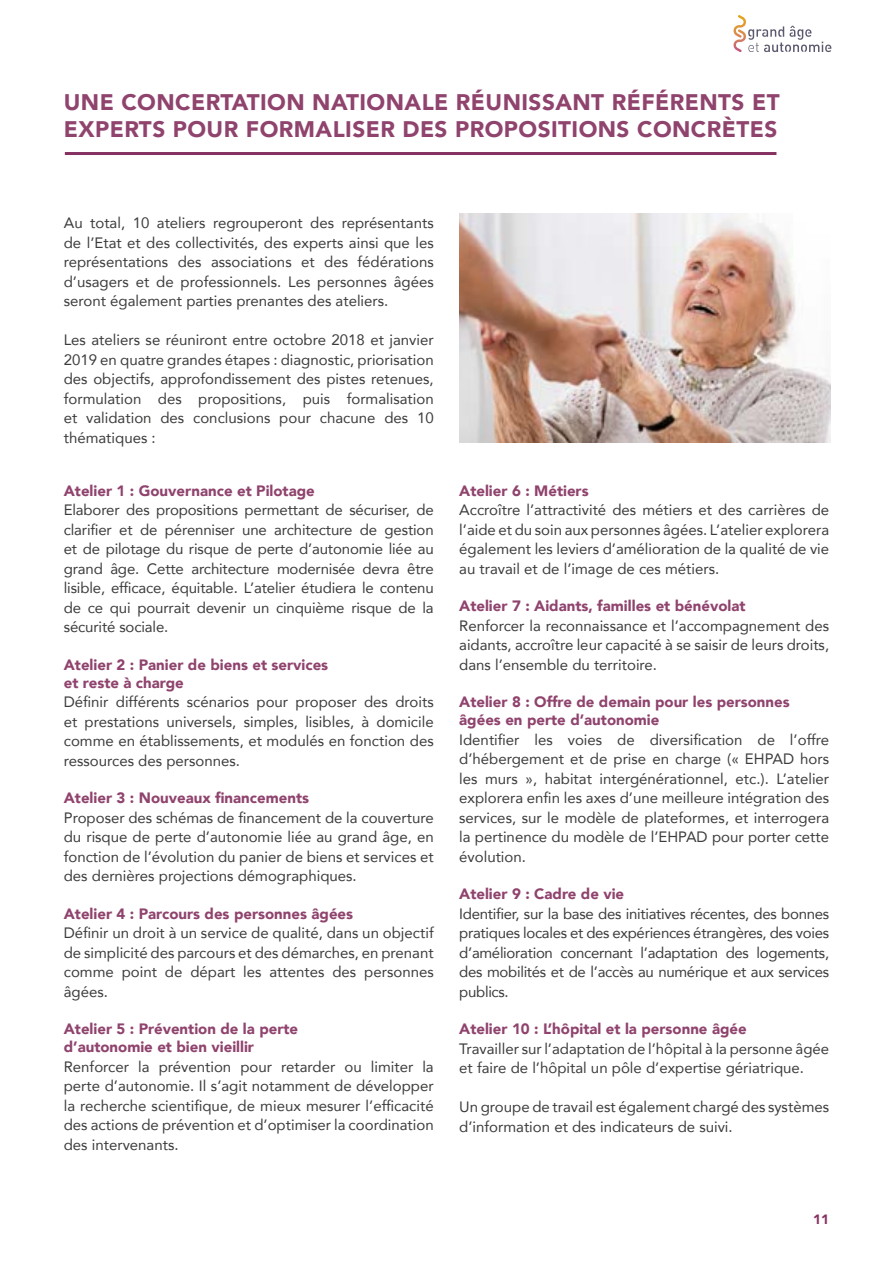
<style>
.page{position:relative;width:893px;height:1263px;background:#fff}
.page>*{position:absolute;margin:0;border:0;box-sizing:border-box;transform-origin:0 0}
.t1{font:900 22.5px/27px "Avenir";letter-spacing:.02em;color:#8f436d}
.t2{font:15px/19.5px "Avenir";color:#3c3c3b;text-align:justify}
.t3{font:900 15px/18px "Avenir";color:#8f436d}
.t4{font:900 13.5px "Avenir";color:#853161}
</style>
<div class="page">
<svg style="left:733px;top:15px;width:98px;height:37px"></svg>
<img style="left:459px;top:213px;width:371px;height:230px">
<hr style="left:65px;top:152px;width:711px;height:3px;background:#853161">
<h1 class="t1" style="left:64px;top:88px;width:717px">UNE CONCERTATION NATIONALE RÉUNISSANT RÉFÉRENTS ET<br>EXPERTS POUR FORMALISER DES PROPOSITIONS CONCRÈTES</h1>
<p class="t2" style="left:64px;top:213px;width:371px">Au total, 10 ateliers regrouperont des représentants de l’Etat et des collectivités, des experts ainsi que les représentations des associations et des fédérations d’usagers et de professionnels. Les personnes âgées seront également parties prenantes des ateliers.</p>
<p class="t2" style="left:64px;top:330px;width:371px">Les ateliers se réuniront entre octobre 2018 et janvier 2019 en quatre grandes étapes : diagnostic, priorisation des objectifs, approfondissement des pistes retenues, formulation des propositions, puis formalisation et validation des conclusions pour chacune des 10 thématiques :</p>
<p class="t3" style="left:64px;top:481px;width:253px">Atelier 1 : Gouvernance et Pilotage</p>
<p class="t2" style="left:64px;top:500px;width:371px">Elaborer des propositions permettant de sécuriser, de clarifier et de pérenniser une architecture de gestion et de pilotage du risque de perte d’autonomie liée au grand âge. Cette architecture modernisée devra être lisible, efficace, équitable. L’atelier étudiera le contenu de ce qui pourrait devenir un cinquième risque de la sécurité sociale.</p>
<p class="t3" style="left:64px;top:655px;width:266px">Atelier 2 : Panier de biens et services et reste à charge</p>
<p class="t2" style="left:64px;top:692px;width:371px">Définir différents scénarios pour proposer des droits et prestations universels, simples, lisibles, à domicile comme en établissements, et modulés en fonction des ressources des personnes.</p>
<p class="t3" style="left:64px;top:789px;width:247px">Atelier 3 : Nouveaux financements</p>
<p class="t2" style="left:64px;top:807px;width:371px">Proposer des schémas de financement de la couverture du risque de perte d’autonomie liée au grand âge, en fonction de l’évolution du panier de biens et services et des dernières projections démographiques.</p>
<p class="t3" style="left:64px;top:904px;width:291px">Atelier 4 : Parcours des personnes âgées</p>
<p class="t2" style="left:64px;top:923px;width:371px">Définir un droit à un service de qualité, dans un objectif de simplicité des parcours et des démarches, en prenant comme point de départ les attentes des personnes âgées.</p>
<p class="t3" style="left:64px;top:1020px;width:236px">Atelier 5 : Prévention de la perte d’autonomie et bien vieillir</p>
<p class="t2" style="left:64px;top:1056px;width:371px">Renforcer la prévention pour retarder ou limiter la perte d’autonomie. Il s’agit notamment de développer la recherche scientifique, de mieux mesurer l’efficacité des actions de prévention et d’optimiser la coordination des intervenants.</p>
<p class="t3" style="left:459px;top:481px;width:131px">Atelier 6 : Métiers</p>
<p class="t2" style="left:459px;top:500px;width:371px">Accroître l’attractivité des métiers et des carrières de l’aide et du soin aux personnes âgées. L’atelier explorera également les leviers d’amélioration de la qualité de vie au travail et de l’image de ces métiers.</p>
<p class="t3" style="left:459px;top:597px;width:288px">Atelier 7 : Aidants, familles et bénévolat</p>
<p class="t2" style="left:459px;top:615px;width:371px">Renforcer la reconnaissance et l’accompagnement des aidants, accroître leur capacité à se saisir de leurs droits, dans l’ensemble du territoire.</p>
<p class="t3" style="left:459px;top:693px;width:332px">Atelier 8 : Offre de demain pour les personnes âgées en perte d’autonomie</p>
<p class="t2" style="left:459px;top:729px;width:371px">Identifier les voies de diversification de l’offre d’hébergement et de prise en charge (« EHPAD hors les murs », habitat intergénérationnel, etc.). L’atelier explorera enfin les axes d’une meilleure intégration des services, sur le modèle de plateformes, et interrogera la pertinence du modèle de l’EHPAD pour porter cette évolution.</p>
<p class="t3" style="left:459px;top:885px;width:166px">Atelier 9 : Cadre de vie</p>
<p class="t2" style="left:459px;top:903px;width:371px">Identifier, sur la base des initiatives récentes, des bonnes pratiques locales et des expériences étrangères, des voies d’amélioration concernant l’adaptation des logements, des mobilités et de l’accès au numérique et aux services publics.</p>
<p class="t3" style="left:459px;top:1020px;width:289px">Atelier 10 : L’hôpital et la personne âgée</p>
<p class="t2" style="left:459px;top:1038px;width:371px">Travailler sur l’adaptation de l’hôpital à la personne âgée et faire de l’hôpital un pôle d’expertise gériatrique.</p>
<p class="t2" style="left:459px;top:1097px;width:371px">Un groupe de travail est également chargé des systèmes d’information et des indicateurs de suivi.</p>
<p class="t4" style="left:813px;top:1208px;width:17px">11</p>
</div>
